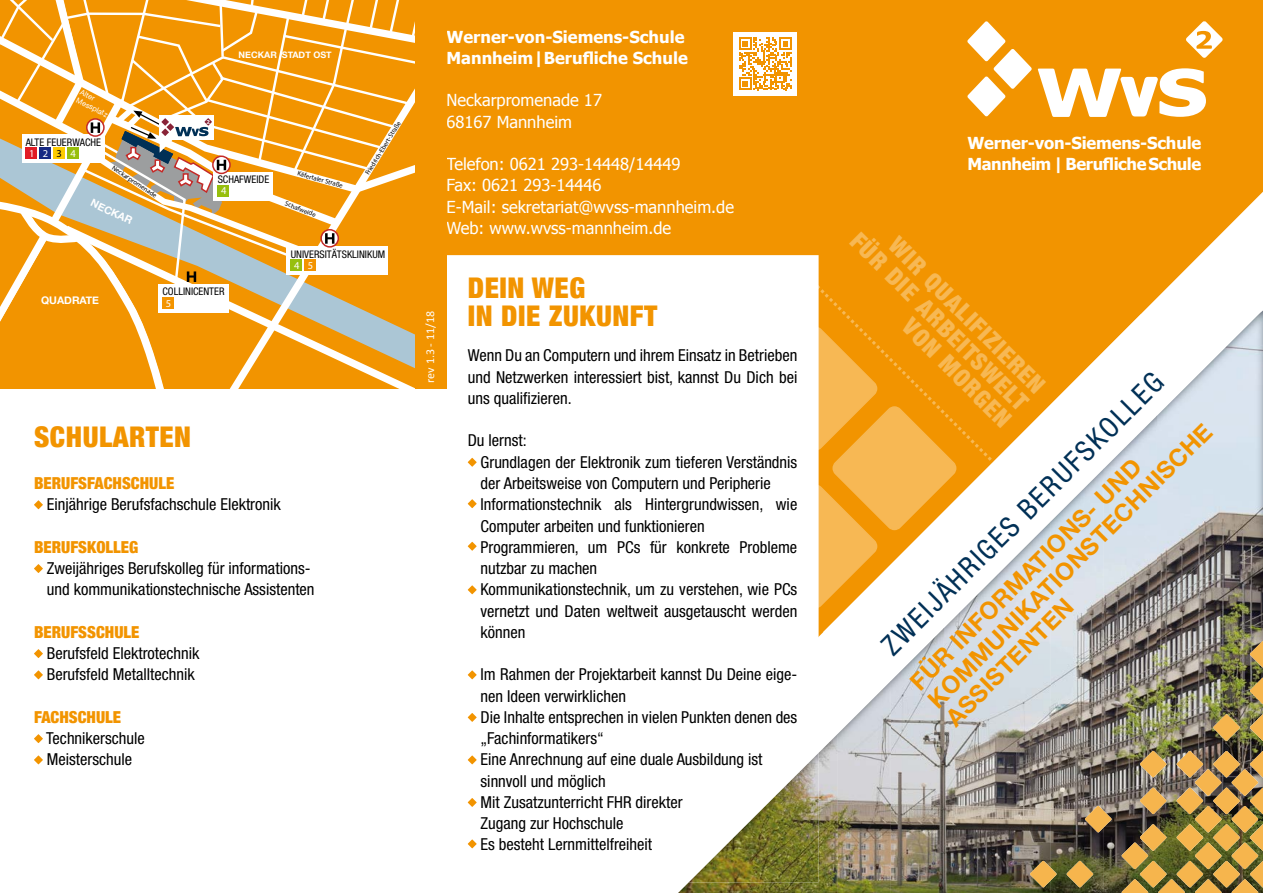
<style>
.page{position:relative;width:1263px;height:893px;background:#fff}
.page>*{position:absolute;margin:0;border:0;box-sizing:border-box;transform-origin:0 0}
.t1{font:900 condensed 28.5px/28.5px "Helvetica Neue";letter-spacing:.02em;color:#f29400}
.t2{font:condensed 28.5px "Helvetica Neue";color:#003056}
.t3{font:700 24px/25.5px "Helvetica Neue";color:#f29400}
.t4{font:24px/48px "Harvest";color:#f7b854;text-align:right}
.t5{font:condensed 16.5px/21.3px "Helvetica Neue";color:#000}
.t6{font:16.5px/21.3px "Tahoma";color:#fff}
.t7{font:700 16.5px/21.3px "Tahoma";letter-spacing:-.005em;color:#fff}
.t8{font:900 condensed 16.5px "Helvetica Neue";color:#f29400}
.t9{font:700 16.5px/21.3px "Tahoma";letter-spacing:-.025em;color:#fff}
.t10{font:12px "Calibri";color:#fff}
.t11{font:condensed 10.5px "Helvetica Neue";color:#000}
.t12{font:700 10.5px "Helvetica Neue";color:#fff}
.t13{font:10.5px "Trade Gothic Cond Eighteen";color:#fff}
.t14{font:700 9px "Helvetica Neue";color:#fff}
.t15{font:7.5px/9px "Helvetica Neue";color:#fff}
.t16{font:6.75px "Trade Gothic Cond Eighteen";color:#000}
.s1{color:#000}
</style>
<div class="page">
<div style="left:446px;top:0;width:817px;height:637px;background:#f29400"></div>
<svg style="left:819px;top:272px;width:177px;height:336px;background:#f29809"></svg>
<svg style="left:446px;top:255px;width:373px;height:594px"></svg>
<svg style="left:468px;top:458px;width:9px;height:9px"></svg>
<svg style="left:468px;top:499px;width:9px;height:9px"></svg>
<svg style="left:468px;top:542px;width:9px;height:9px"></svg>
<svg style="left:468px;top:585px;width:9px;height:9px"></svg>
<svg style="left:468px;top:670px;width:9px;height:9px"></svg>
<svg style="left:468px;top:713px;width:9px;height:9px"></svg>
<svg style="left:468px;top:755px;width:9px;height:9px"></svg>
<svg style="left:468px;top:798px;width:9px;height:9px"></svg>
<svg style="left:468px;top:839px;width:9px;height:9px"></svg>
<img style="left:1156px;top:311px;width:107px;height:582px">
<img style="left:1104px;top:680px;width:53px;height:213px">
<img style="left:1050px;top:680px;width:54px;height:213px">
<img style="left:997px;top:680px;width:53px;height:213px">
<img style="left:944px;top:680px;width:53px;height:213px">
<img style="left:891px;top:680px;width:53px;height:213px">
<img style="left:838px;top:681px;width:53px;height:212px">
<img style="left:784px;top:734px;width:54px;height:159px">
<img style="left:678px;top:882px;width:106px;height:11px">
<img style="left:689px;top:753px;width:130px;height:129px">
<svg style="left:34px;top:500px;width:9px;height:9px"></svg>
<svg style="left:34px;top:564px;width:9px;height:9px"></svg>
<svg style="left:34px;top:649px;width:9px;height:9px"></svg>
<svg style="left:34px;top:670px;width:9px;height:9px"></svg>
<svg style="left:34px;top:734px;width:9px;height:9px"></svg>
<svg style="left:34px;top:755px;width:9px;height:9px"></svg>
<svg style="left:823px;top:314px;width:366px;height:366px"></svg>
<div style="left:733px;top:32px;width:64px;height:64px;background:#fff"></div>
<svg style="left:739px;top:37px;width:53px;height:53px"></svg>
<img style="left:1030px;top:861px;width:26px;height:26px">
<img style="left:1085px;top:806px;width:26px;height:26px">
<img style="left:1140px;top:751px;width:26px;height:26px">
<img style="left:1250px;top:641px;width:13px;height:26px">
<img style="left:1066px;top:861px;width:27px;height:26px">
<img style="left:1140px;top:788px;width:26px;height:26px">
<img style="left:1176px;top:751px;width:27px;height:26px">
<img style="left:1213px;top:714px;width:27px;height:27px">
<img style="left:1250px;top:678px;width:13px;height:26px">
<img style="left:1121px;top:843px;width:27px;height:26px">
<img style="left:1140px;top:824px;width:26px;height:27px">
<img style="left:1176px;top:788px;width:27px;height:26px">
<img style="left:1195px;top:769px;width:26px;height:27px">
<img style="left:1213px;top:751px;width:27px;height:26px">
<img style="left:1250px;top:714px;width:13px;height:27px">
<img style="left:1121px;top:879px;width:27px;height:14px">
<img style="left:1140px;top:861px;width:26px;height:26px">
<img style="left:1176px;top:824px;width:27px;height:27px">
<img style="left:1195px;top:806px;width:26px;height:26px">
<img style="left:1213px;top:788px;width:27px;height:26px">
<img style="left:1231px;top:769px;width:27px;height:27px">
<img style="left:1250px;top:751px;width:13px;height:26px">
<img style="left:1158px;top:879px;width:27px;height:14px">
<img style="left:1176px;top:861px;width:27px;height:26px">
<img style="left:1195px;top:843px;width:26px;height:26px">
<img style="left:1213px;top:824px;width:27px;height:27px">
<img style="left:1231px;top:806px;width:27px;height:26px">
<img style="left:1250px;top:788px;width:13px;height:26px">
<img style="left:1195px;top:879px;width:26px;height:14px">
<img style="left:1213px;top:861px;width:27px;height:26px">
<img style="left:1231px;top:843px;width:27px;height:26px">
<img style="left:1250px;top:824px;width:13px;height:27px">
<img style="left:1231px;top:879px;width:27px;height:14px">
<img style="left:1250px;top:861px;width:13px;height:26px">
<div style="left:0;top:0;width:446px;height:389px;background:#f29400"></div>
<svg style="left:0;top:0;width:415px;height:389px"></svg>
<svg style="left:967px;top:21px;width:65px;height:95px"></svg>
<svg style="left:1038px;top:68px;width:168px;height:49px"></svg>
<svg style="left:1186px;top:21px;width:37px;height:37px"></svg>
<p class="t15" style="left:82px;top:88px;width:36px;rotate:26deg">Alter<br>Messplatz</p>
<p class="t11" style="left:26px;top:136px;width:77px">ALTE FEUERWACHE</p>
<p class="t13" style="left:29px;top:147px;width:48px">12<span class="s1">3</span>4</p>
<p class="t14" style="left:239px;top:48px;width:95px">NECKAR STADT OST</p>
<p class="t16" style="left:115px;top:163px;width:54px;rotate:34deg">Neckarpromenade</p>
<p class="t16" style="left:299px;top:169px;width:48px;rotate:15deg">Käfertaler Straße</p>
<p class="t11" style="left:218px;top:173px;width:53px">SCHAFWEIDE</p>
<p class="t13" style="left:221px;top:184px;width:7px">4</p>
<p class="t12" style="left:95px;top:194px;width:46px;rotate:26deg">NECKAR</p>
<p class="t16" style="left:287px;top:199px;width:34px;rotate:21deg">Schafweide</p>
<p class="t16" style="left:363px;top:172px;width:64px;rotate:-58deg">Friedrich-Ebert-Straße</p>
<p class="t12" style="left:41px;top:292px;width:59px">QUADRATE</p>
<p class="t11" style="left:162px;top:285px;width:64px">COLLINICENTER</p>
<p class="t13" style="left:166px;top:297px;width:7px">5</p>
<p class="t11" style="left:291px;top:248px;width:96px">UNIVERSITÄTSKLINIKUM</p>
<p class="t13" style="left:294px;top:259px;width:21px">4 5</p>
<h1 class="t1" style="left:34px;top:420px;width:159px">SCHULARTEN</h1>
<p class="t8" style="left:34px;top:470px;width:142px">BERUFSFACHSCHULE</p>
<p class="t5" style="left:47px;top:494px;width:235px">Einjährige Berufsfachschule Elektronik</p>
<p class="t8" style="left:34px;top:533px;width:106px">BERUFSKOLLEG</p>
<p class="t5" style="left:47px;top:557px;width:269px">Zweijähriges Berufskolleg für informations&shy;und kommunikationstechnische Assistenten</p>
<p class="t8" style="left:34px;top:618px;width:107px">BERUFSSCHULE</p>
<p class="t5" style="left:47px;top:642px;width:154px">Berufsfeld Elektrotechnik<br>Berufsfeld Metalltechnik</p>
<p class="t8" style="left:34px;top:703px;width:89px">FACHSCHULE</p>
<p class="t5" style="left:46px;top:728px;width:100px">Technikerschule<br>Meisterschule</p>
<p class="t7" style="left:446px;top:25px;width:243px">Werner-von-Siemens-Schule<br>Mannheim|Berufliche Schule</p>
<p class="t6" style="left:446px;top:89px;width:157px">Neckarpromenade 17<br>68167 Mannheim</p>
<p class="t6" style="left:446px;top:153px;width:289px">Telefon: 0621 293-14448/14449<br>Fax: 0621 293-14446<br>E-Mail: sekretariat@wvss-mannheim.de<br>Web: www.wvss-mannheim.de</p>
<p class="t10" style="left:423px;top:383px;width:73px;rotate:-90deg">rev 1.3 - 11/18</p>
<h1 class="t1" style="left:468px;top:272px;width:191px">DEIN WEG<br>IN DIE ZUKUNFT</h1>
<p class="t5" style="left:468px;top:345px;width:331px;text-align:justify">Wenn Du an Computern und ihrem Einsatz in Betrieben und Netzwerken interessiert bist, kannst Du Dich bei uns qualifizieren.</p>
<p class="t5" style="left:481px;top:430px;width:318px;text-indent:-13px">Du lernst:<br>Grundlagen der Elektronik zum tieferen Verständnis der Arbeitsweise von Computern und Peripherie Informationstechnik als Hintergrundwissen, wie Computer arbeiten und funktionieren Programmieren, um PCs für konkrete Probleme nutzbar zu machen<br>Kommunikationstechnik, um zu verstehen, wie PCs vernetzt und Daten weltweit ausgetauscht werden können</p>
<p class="t5" style="left:481px;top:664px;width:318px">Im Rahmen der Projektarbeit kannst Du Deine eige&shy;nen Ideen verwirklichen<br>Die Inhalte entsprechen in vielen Punkten denen des „Fachinformatikers“<br>Eine Anrechnung auf eine duale Ausbildung ist sinnvoll und möglich<br>Mit Zusatzunterricht FHR direkter<br>Zugang zur Hochschule<br>Es besteht Lernmittelfreiheit</p>
<p class="t9" style="left:967px;top:131px;width:235px">Werner-von-Siemens-Schule<br>Mannheim | Berufliche Schule</p>
<h2 class="t4" style="left:871px;top:220px;width:241px;rotate:45deg">FÜR DIE ARBEITSWELT</h2>
<h2 class="t4" style="left:910px;top:224px;width:211px;rotate:45deg">WIR QUALIFIZIEREN<br>VON MORGEN</h2>
<h1 class="t2" style="left:875px;top:638px;width:386px;rotate:-45deg">ZWEIJÄHRIGES BERUFSKOLLEG</h1>
<h2 class="t3" style="left:905px;top:677px;width:392px;rotate:-45deg">FÜR INFORMATIONS- UND<br>KOMMUNIKATIONSTECHNISCHE<br>ASSISTENTEN</h2>
</div>
